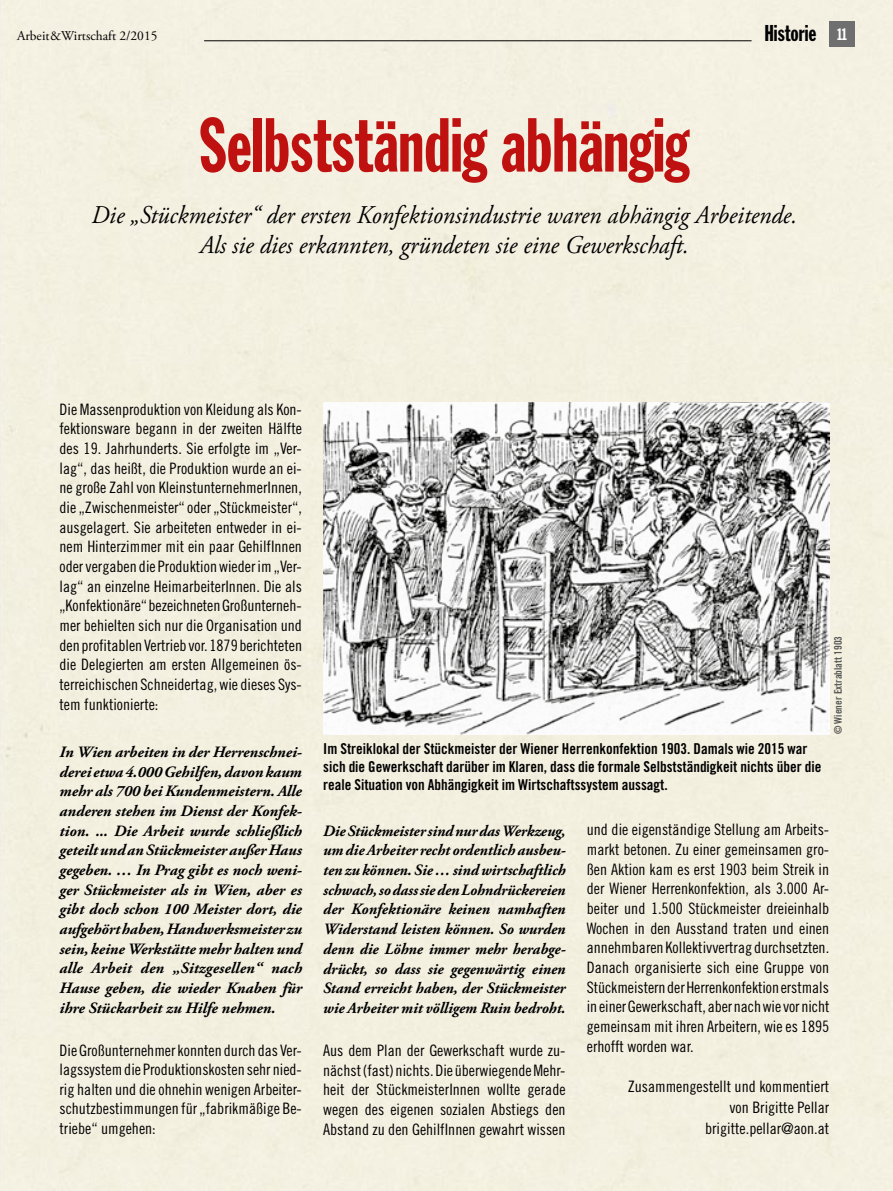
<style>
.page{position:relative;width:893px;height:1191px;background:#f3f0e0}
.page>*{position:absolute;margin:0;border:0;box-sizing:border-box;transform-origin:0 0}
.t1{font:75px "Franklin Gothic Std Extra Cond";color:#be1110;scale:.96 1}
.t2{font:italic 25.5px/30px "Adobe Garamond Pro";color:#000;text-align:center;scale:.95 1}
.t3{font:22.5px "Franklin Gothic Std Extra Cond";color:#000}
.t4{font:15.75px/19.6px "Trade Gothic Cond Eighteen";color:#000;text-align:justify}
.t5{font:italic 700 15.75px/19.6px "Adobe Garamond Pro";color:#000;text-align:justify}
.t6{font:15px/18px "Trade Gothic Bold Cond Twenty";color:#000}
.t7{font:13.5px "Adobe Garamond Pro";color:#000}
.t8{font:10.5px "Trade Gothic Bold Cond Twenty";color:#575756}
.s1{font-size:16.5px;color:#fff}
</style>
<div class="page">
<hr style="left:204px;top:40px;width:548px;height:1px;background:#000">
<div style="left:829px;top:21px;width:26px;height:26px;background:#706f6f"></div>
<img style="left:323px;top:402px;width:506px;height:332px">
<p class="t7" style="left:17px;top:28px;width:142px">Arbeit&amp;Wirtschaft 2/2015</p>
<h3 class="t3" style="left:764px;top:22px;width:84px">Historie <span class="s1">11</span></h3>
<h1 class="t1" style="left:200px;top:105px;width:511px">Selbstständig abhängig</h1>
<h2 class="t2" style="left:91px;top:200px;width:745px">Die „Stückmeister“ der ersten Konfektionsindustrie waren abhängig Arbeitende.<br>Als sie dies erkannten, gründeten sie eine Gewerkschaft.</h2>
<p class="t4" style="left:60px;top:399px;width:244px">Die Massenproduktion von Kleidung als Kon&shy;fektionsware begann in der zweiten Hälfte des 19. Jahrhunderts. Sie erfolgte im „Ver&shy;lag“, das heißt, die Produktion wurde an ei&shy;ne große Zahl von KleinstunternehmerInnen, die „Zwischenmeister“ oder „Stückmeister“, ausgelagert. Sie arbeiteten entweder in ei&shy;nem Hinterzimmer mit ein paar GehilfInnen oder vergaben die Produktion wieder im „Ver&shy;lag“ an einzelne HeimarbeiterInnen. Die als „Konfektionäre“ bezeichneten Großunterneh&shy;mer behielten sich nur die Organisation und den profitablen Vertrieb vor. 1879 berichteten die Delegierten am ersten Allgemeinen ös&shy;terreichischen Schneidertag, wie dieses Sys&shy;tem funktionierte:</p>
<p class="t5" style="left:60px;top:742px;width:244px">In Wien arbeiten in der Herrenschnei&shy;derei etwa 4.000 Gehilfen, davon kaum mehr als 700 bei Kundenmeistern. Alle anderen stehen im Dienst der Konfek&shy;tion. ... Die Arbeit wurde schließlich geteilt und an Stückmeister außer Haus gegeben. … In Prag gibt es noch weni&shy;ger Stückmeister als in Wien, aber es gibt doch schon 100 Meister dort, die aufgehört haben, Handwerksmeister zu sein, keine Werkstätte mehr halten und alle Arbeit den „Sitzgesellen“ nach Hause geben, die wieder Knaben für ihre Stückarbeit zu Hilfe nehmen.</p>
<p class="t4" style="left:60px;top:1040px;width:244px">Die Großunternehmer konnten durch das Ver&shy;lagssystem die Produktionskosten sehr nied&shy;rig halten und die ohnehin wenigen Arbeiter&shy;schutzbestimmungen für „fabrikmäßige Be&shy;triebe“ umgehen:</p>
<p class="t6" style="left:323px;top:739px;width:500px">Im Streiklokal der Stückmeister der Wiener Herrenkonfektion 1903. Damals wie 2015 war sich die Gewerkschaft darüber im Klaren, dass die formale Selbstständigkeit nichts über die reale Situation von Abhängigkeit im Wirtschaftssystem aussagt.</p>
<p class="t8" style="left:831px;top:734px;width:100px;rotate:-90deg">© Wiener Extrablatt 1903</p>
<p class="t5" style="left:323px;top:821px;width:244px">Die Stückmeister sind nur das Werkzeug, um die Arbeiter recht ordentlich ausbeu&shy;ten zu können. Sie … sind wirtschaftlich schwach, so dass sie den Lohndrückereien der Konfektionäre keinen namhaften Widerstand leisten können. So wurden denn die Löhne immer mehr herabge&shy;drückt, so dass sie gegenwärtig einen Stand erreicht haben, der Stückmeister wie Arbeiter mit völligem Ruin bedroht.</p>
<p class="t4" style="left:323px;top:1040px;width:244px">Aus dem Plan der Gewerkschaft wurde zu&shy;nächst (fast) nichts. Die überwiegende Mehr&shy;heit der StückmeisterInnen wollte gerade wegen des eigenen sozialen Abstiegs den Abstand zu den GehilfInnen gewahrt wissen</p>
<p class="t4" style="left:587px;top:819px;width:244px">und die eigenständige Stellung am Arbeits&shy;markt betonen. Zu einer gemeinsamen gro&shy;ßen Aktion kam es erst 1903 beim Streik in der Wiener Herrenkonfektion, als 3.000 Ar&shy;beiter und 1.500 Stückmeister dreieinhalb Wochen in den Ausstand traten und einen annehmbaren Kollektivvertrag durchsetzten.<br>Danach organisierte sich eine Gruppe von Stückmeistern der Herrenkonfektion erstmals in einer Gewerkschaft, aber nach wie vor nicht gemeinsam mit ihren Arbeitern, wie es 1895 erhofft worden war.</p>
<p class="t4" style="left:628px;top:1076px;width:203px;line-height:21px;text-align:right">Zusammengestellt und kommentiert von Brigitte Pellar brigitte.pellar@aon.at</p>
</div>
